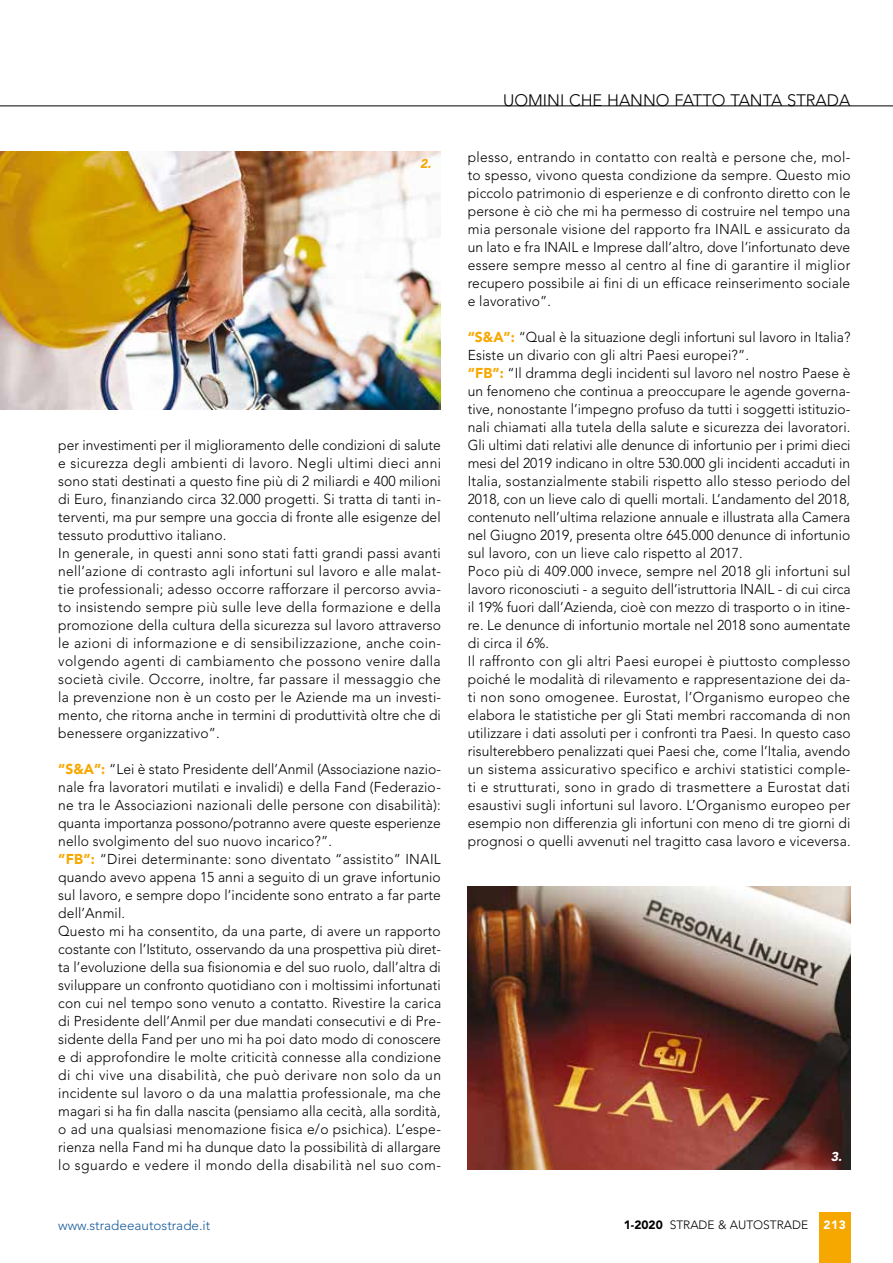
<style>
.page{position:relative;width:893px;height:1263px;background:#fff}
.page>*{position:absolute;margin:0;border:0;box-sizing:border-box;transform-origin:0 0}
.t1{font:300 16.5px "Avenir";color:#000}
.t2{font:300 14.25px/18px "Avenir";letter-spacing:.01em;color:#000}
.t3{font:300 13.5px "Avenir";color:#165b9a}
.t4{font:italic 900 12.75px "Avenir";color:#f7a800}
.t5{font:italic 900 12.75px "Avenir";color:#fff}
.t6{font:300 12px "Avenir";color:#000}
.t7{font:900 12px "Avenir";color:#fff}
.s1{font-weight:900;color:#f7a800}
.s2{font-weight:900}
</style>
<div class="page">
<hr style="left:0;top:106px;width:893px;height:1px;background:#000">
<div style="left:819px;top:1212px;width:31px;height:51px;background:#f7a800"></div>
<img style="left:0;top:151px;width:441px;height:258px">
<img style="left:468px;top:887px;width:382px;height:283px">
<p class="t4" style="left:420px;top:155px;width:13px">2.</p>
<p class="t2" style="left:58px;top:436px;width:384px">per investimenti per il miglioramento delle condizioni di salute e sicurezza degli ambienti di lavoro. Negli ultimi dieci anni sono stati destinati a questo fine più di 2 miliardi e 400 milioni di Euro, finanziando circa 32.000 progetti. Si tratta di tanti in&shy;terventi, ma pur sempre una goccia di fronte alle esigenze del tessuto produttivo italiano.<br>In generale, in questi anni sono stati fatti grandi passi avanti nell’azione di contrasto agli infortuni sul lavoro e alle malat&shy;tie professionali; adesso occorre rafforzare il percorso avvia&shy;to insistendo sempre più sulle leve della formazione e della promozione della cultura della sicurezza sul lavoro attraverso le azioni di informazione e di sensibilizzazione, anche coin&shy;volgendo agenti di cambiamento che possono venire dalla società civile. Occorre, inoltre, far passare il messaggio che la prevenzione non è un costo per le Aziende ma un investi&shy;mento, che ritorna anche in termini di produttività oltre che di benessere organizzativo”.</p>
<p class="t2" style="left:58px;top:760px;width:384px"><span class="s1">“S&amp;A”:</span> “Lei è stato Presidente dell’Anmil (Associazione nazio&shy;nale fra lavoratori mutilati e invalidi) e della Fand (Federazio&shy;ne tra le Associazioni nazionali delle persone con disabilità): quanta importanza possono/potranno avere queste esperienze nello svolgimento del suo nuovo incarico?”.<br><span class="s1">“FB”:</span> “Direi determinante: sono diventato “assistito” INAIL quando avevo appena 15 anni a seguito di un grave infortunio sul lavoro, e sempre dopo l’incidente sono entrato a far parte dell’Anmil.<br>Questo mi ha consentito, da una parte, di avere un rapporto costante con l’Istituto, osservando da una prospettiva più diret&shy;ta l’evoluzione della sua fisionomia e del suo ruolo, dall’altra di sviluppare un confronto quotidiano con i moltissimi infortunati con cui nel tempo sono venuto a contatto. Rivestire la carica di Presidente dell’Anmil per due mandati consecutivi e di Pre&shy;sidente della Fand per uno mi ha poi dato modo di conoscere e di approfondire le molte criticità connesse alla condizione di chi vive una disabilità, che può derivare non solo da un incidente sul lavoro o da una malattia professionale, ma che magari si ha fin dalla nascita (pensiamo alla cecità, alla sordità, o ad una qualsiasi menomazione fisica e/o psichica). L’espe&shy;rienza nella Fand mi ha dunque dato la possibilità di allargare lo sguardo e vedere il mondo della disabilità nel suo com-</p>
<p class="t1" style="left:503px;top:90px;width:349px">UOMINI CHE HANNO FATTO TANTA STRADA</p>
<p class="t2" style="left:468px;top:148px;width:384px;text-align:justify">plesso, entrando in contatto con realtà e persone che, mol&shy;to spesso, vivono questa condizione da sempre. Questo mio piccolo patrimonio di esperienze e di confronto diretto con le persone è ciò che mi ha permesso di costruire nel tempo una mia personale visione del rapporto fra INAIL e assicurato da un lato e fra INAIL e Imprese dall’altro, dove l’infortunato deve essere sempre messo al centro al fine di garantire il miglior recupero possibile ai fini di un efficace reinserimento sociale e lavorativo”.</p>
<p class="t2" style="left:468px;top:328px;width:384px"><span class="s1">“S&amp;A”:</span> “Qual è la situazione degli infortuni sul lavoro in Italia?<br>Esiste un divario con gli altri Paesi europei?”.<br><span class="s1">“FB”:</span> “Il dramma degli incidenti sul lavoro nel nostro Paese è un fenomeno che continua a preoccupare le agende governa&shy;tive, nonostante l’impegno profuso da tutti i soggetti istituzio&shy;nali chiamati alla tutela della salute e sicurezza dei lavoratori.<br>Gli ultimi dati relativi alle denunce di infortunio per i primi dieci mesi del 2019 indicano in oltre 530.000 gli incidenti accaduti in Italia, sostanzialmente stabili rispetto allo stesso periodo del 2018, con un lieve calo di quelli mortali. L’andamento del 2018, contenuto nell’ultima relazione annuale e illustrata alla Camera nel Giugno 2019, presenta oltre 645.000 denunce di infortunio sul lavoro, con un lieve calo rispetto al 2017.<br>Poco più di 409.000 invece, sempre nel 2018 gli infortuni sul lavoro riconosciuti - a seguito dell’istruttoria INAIL - di cui circa il 19% fuori dall’Azienda, cioè con mezzo di trasporto o in itine&shy;re. Le denunce di infortunio mortale nel 2018 sono aumentate di circa il 6%.<br>Il raffronto con gli altri Paesi europei è piuttosto complesso poiché le modalità di rilevamento e rappresentazione dei da&shy;ti non sono omogenee. Eurostat, l’Organismo europeo che elabora le statistiche per gli Stati membri raccomanda di non utilizzare i dati assoluti per i confronti tra Paesi. In questo caso risulterebbero penalizzati quei Paesi che, come l’Italia, avendo un sistema assicurativo specifico e archivi statistici comple&shy;ti e strutturati, sono in grado di trasmettere a Eurostat dati esaustivi sugli infortuni sul lavoro. L’Organismo europeo per esempio non differenzia gli infortuni con meno di tre giorni di prognosi o quelli avvenuti nel tragitto casa lavoro e viceversa.</p>
<p class="t5" style="left:831px;top:1148px;width:13px">3.</p>
<p class="t3" style="left:58px;top:1217px;width:154px">www.stradeeautostrade.it</p>
<p class="t6" style="left:624px;top:1218px;width:186px"><span class="s2">1-2020</span> STRADE &amp; AUTOSTRADE</p>
<p class="t7" style="left:823px;top:1218px;width:24px">213</p>
</div>
